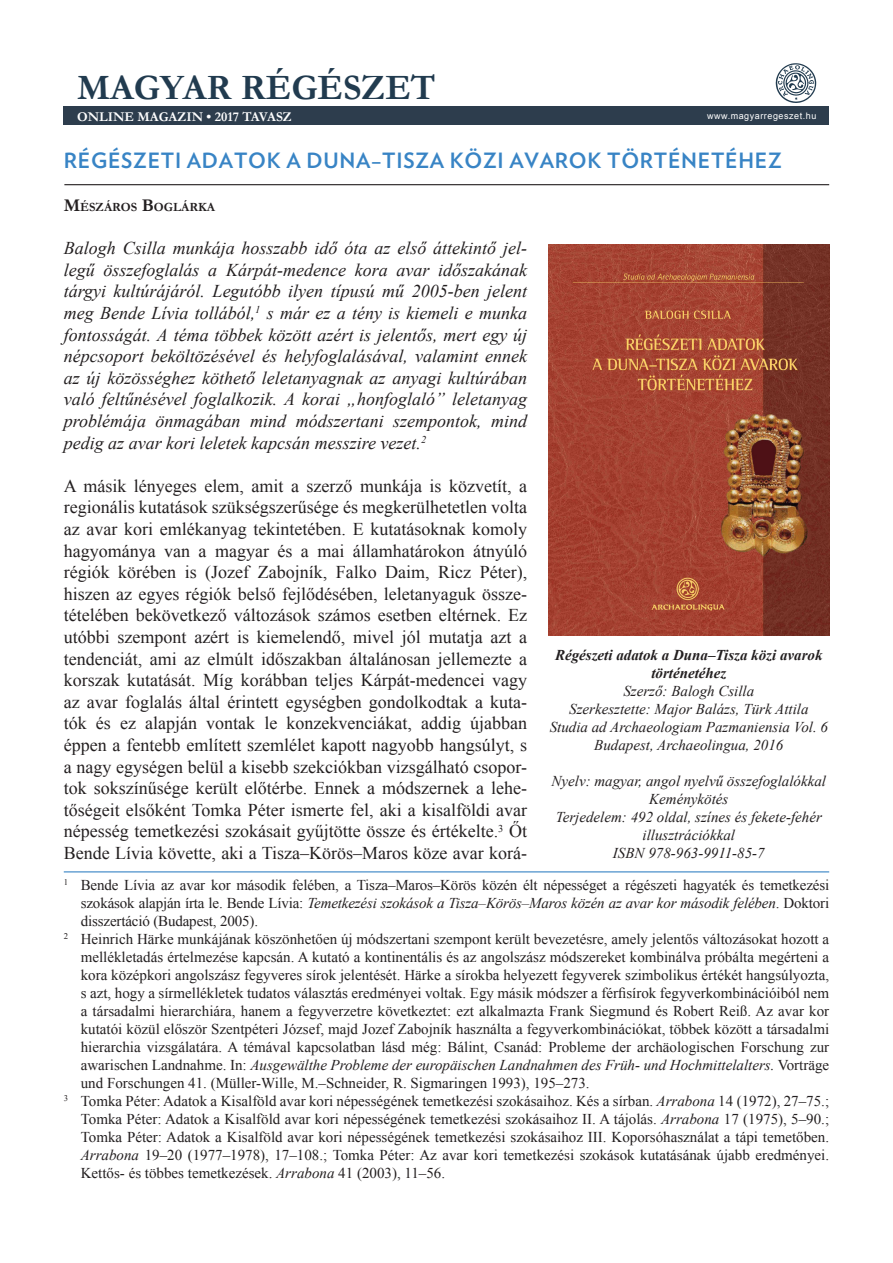
<style>
.page{position:relative;width:893px;height:1263px;background:#fff}
.page>*{position:absolute;margin:0;border:0;box-sizing:border-box;transform-origin:0 0}
.cikk_szoveg{font:700 36px "Garamond";color:#213b4f}
.cikk_cim_print{font:700 21px "Verlag";letter-spacing:.035em;color:#3884c5}
.cikk_szoveg_print{font:18px/21.6px "Times New Roman";color:#231f20;text-align:justify}
.cikk_1bekezd_print{font:italic 18px/21.6px "Times New Roman";color:#231f20;text-align:justify}
.labjegyzet{font:15px/18px "Times New Roman";color:#231f20;text-align:justify}
.kepala{font:italic 15px/18px "Times New Roman";color:#231f20;text-align:center}
.kepala-2{font:italic 700 15px/18px "Times New Roman";color:#231f20;text-align:center}
.cikk_szoveg-2{font:700 13.5px "Garamond";color:#fff}
.cikk_szerz_print{font:700 12.6px "Garamond";color:#231f20}
.cikk_szoveg-3{font:9px "Arial";letter-spacing:.06em;color:#fff}
.s1{font-size:18px}
.s2{font-style:italic}
</style>
<div class="page">
<hr style="left:64px;top:871px;width:765px;height:1px;background:#3884c5">
<hr style="left:64px;top:184px;width:765px;height:1px;background:#231f20">
<div style="left:64px;top:107px;width:765px;height:18px;background:#2d3d4d"></div>
<img style="left:773px;top:63px;width:45px;height:44px">
<img style="left:548px;top:244px;width:281px;height:392px">
<p class="cikk_szoveg" style="left:77px;top:63px;width:360px">MAGYAR RÉGÉSZET</p>
<p class="cikk_szoveg-2" style="left:77px;top:108px;width:216px">ONLINE MAGAZIN • 2017 TAVASZ</p>
<p class="cikk_szoveg-3" style="left:707px;top:110px;width:111px">www.magyarregeszet.hu</p>
<p class="cikk_cim_print" style="left:64px;top:144px;width:719px">RÉGÉSZETI ADATOK A DUNA–TISZA KÖZI AVAROK TÖRTÉNETÉHEZ</p>
<p class="cikk_szerz_print" style="left:64px;top:198px;width:153px"><span class="s1">M</span>ÉSZÁROS <span class="s1">B</span>OGLÁRKA</p>
<p class="cikk_1bekezd_print" style="left:64px;top:237px;width:465px">Balogh Csilla munkája hosszabb idő óta az első áttekintő jel&shy;legű összefoglalás a Kárpát-medence kora avar időszakának tárgyi kultúrájáról. Legutóbb ilyen típusú mű 2005-ben jelent meg Bende Lívia tollából,<sup>1</sup> s már ez a tény is kiemeli e munka fontosságát. A téma többek között azért is jelentős, mert egy új népcsoport beköltözésével és helyfoglalásával, valamint ennek az új közösséghez köthető leletanyagnak az anyagi kultúrában való feltűnésével foglalkozik. A korai „honfoglaló” leletanyag problémája önmagában mind módszertani szempontok, mind pedig az avar kori leletek kapcsán messzire vezet.<sup>2</sup></p>
<p class="cikk_szoveg_print" style="left:64px;top:475px;width:465px">A másik lényeges elem, amit a szerző munkája is közvetít, a regionális kutatások szükségszerűsége és megkerülhetetlen volta az avar kori emlékanyag tekintetében. E kutatásoknak komoly hagyománya van a magyar és a mai államhatárokon átnyúló régiók körében is (Jozef Zabojník, Falko Daim, Ricz Péter), hiszen az egyes régiók belső fejlődésében, leletanyaguk össze&shy;tételében bekövetkező változások számos esetben eltérnek. Ez utóbbi szempont azért is kiemelendő, mivel jól mutatja azt a tendenciát, ami az elmúlt időszakban általánosan jellemezte a korszak kutatását. Míg korábban teljes Kárpát-medencei vagy az avar foglalás által érintett egységben gondolkodtak a kuta&shy;tók és ez alapján vontak le konzekvenciákat, addig újabban éppen a fentebb említett szemlélet kapott nagyobb hangsúlyt, s a nagy egységen belül a kisebb szekciókban vizsgálható csopor&shy;tok sokszínűsége került előtérbe. Ennek a módszernek a lehe&shy;tőségeit elsőként Tomka Péter ismerte fel, aki a kisalföldi avar népesség temetkezési szokásait gyűjtötte össze és értékelte.<sup>3</sup> Őt Bende Lívia követte, aki a Tisza–Körös–Maros köze avar korá-</p>
<p class="labjegyzet" style="left:81px;top:876px;width:750px;text-indent:-17px"><sup>1</sup> Bende Lívia az avar kor második felében, a Tisza–Maros–Körös közén élt népességet a régészeti hagyaték és temetkezési szokások alapján írta le. Bende Lívia: <span class="s2">Temetkezési szokások a Tisza–Körös–Maros közén az avar kor második felében</span>. Doktori disszertáció (Budapest, 2005).</p>
<p class="labjegyzet" style="left:81px;top:930px;width:750px;text-indent:-17px"><sup>2</sup> Heinrich Härke munkájának köszönhetően új módszertani szempont került bevezetésre, amely jelentős változásokat hozott a mellékletadás értelmezése kapcsán. A kutató a kontinentális és az angolszász módszereket kombinálva próbálta megérteni a kora középkori angolszász fegyveres sírok jelentését. Härke a sírokba helyezett fegyverek szimbolikus értékét hangsúlyozta, s azt, hogy a sírmellékletek tudatos választás eredményei voltak. Egy másik módszer a férfisírok fegyverkombinációiból nem a társadalmi hierarchiára, hanem a fegyverzetre következtet: ezt alkalmazta Frank Siegmund és Robert Reiß. Az avar kor kutatói közül először Szentpéteri József, majd Jozef Zabojník használta a fegyverkombinációkat, többek között a társadalmi hierarchia vizsgálatára. A témával kapcsolatban lásd még: Bálint, Csanád: Probleme der archäologischen Forschung zur awarischen Landnahme. In: <span class="s2">Ausgewӓlthe Probleme der europӓischen Landnahmen des Früh- und Hochmittelalters.</span> Vorträge und Forschungen 41. (Müller-Wille, M.–Schneider, R. Sigmaringen 1993), 195–273.</p>
<p class="labjegyzet" style="left:81px;top:1092px;width:750px;text-indent:-17px"><sup>3</sup> Tomka Péter: Adatok a Kisalföld avar kori népességének temetkezési szokásaihoz. Kés a sírban. <span class="s2">Arrabona</span> 14 (1972), 27–75.; Tomka Péter: Adatok a Kisalföld avar kori népességének temetkezési szokásaihoz II. A tájolás. <span class="s2">Arrabona</span> 17 (1975), 5–90.; Tomka Péter: Adatok a Kisalföld avar kori népességének temetkezési szokásaihoz III. Koporsóhasználat a tápi temetőben.<br><span class="s2">Arrabona</span> 19–20 (1977–1978), 17–108.; Tomka Péter: Az avar kori temetkezési szokások kutatásának újabb eredményei.<br>Kettős- és többes temetkezések. <span class="s2">Arrabona</span> 41 (2003), 11–56.</p>
<p class="kepala-2" style="left:555px;top:645px;width:269px">Régészeti adatok a Duna‒Tisza közi avarok történetéhez</p>
<p class="kepala" style="left:623px;top:681px;width:132px">Szerző: Balogh Csilla</p>
<p class="kepala" style="left:569px;top:699px;width:241px">Szerkesztette: Major Balázs, Türk Attila</p>
<p class="kepala" style="left:550px;top:717px;width:280px">Studia ad Archaeologiam Pazmaniensia Vol. 6</p>
<p class="kepala" style="left:594px;top:735px;width:191px">Budapest, Archaeolingua, 2016</p>
<p class="kepala" style="left:552px;top:771px;width:276px">Nyelv: magyar, angol nyelvű összefoglalókkal</p>
<p class="kepala" style="left:649px;top:789px;width:81px">Keménykötés</p>
<p class="kepala" style="left:556px;top:807px;width:268px">Terjedelem: 492 oldal, színes és fekete-fehér illusztrációkkal</p>
<p class="kepala" style="left:613px;top:843px;width:153px">ISBN 978-963-9911-85-7</p>
</div>
